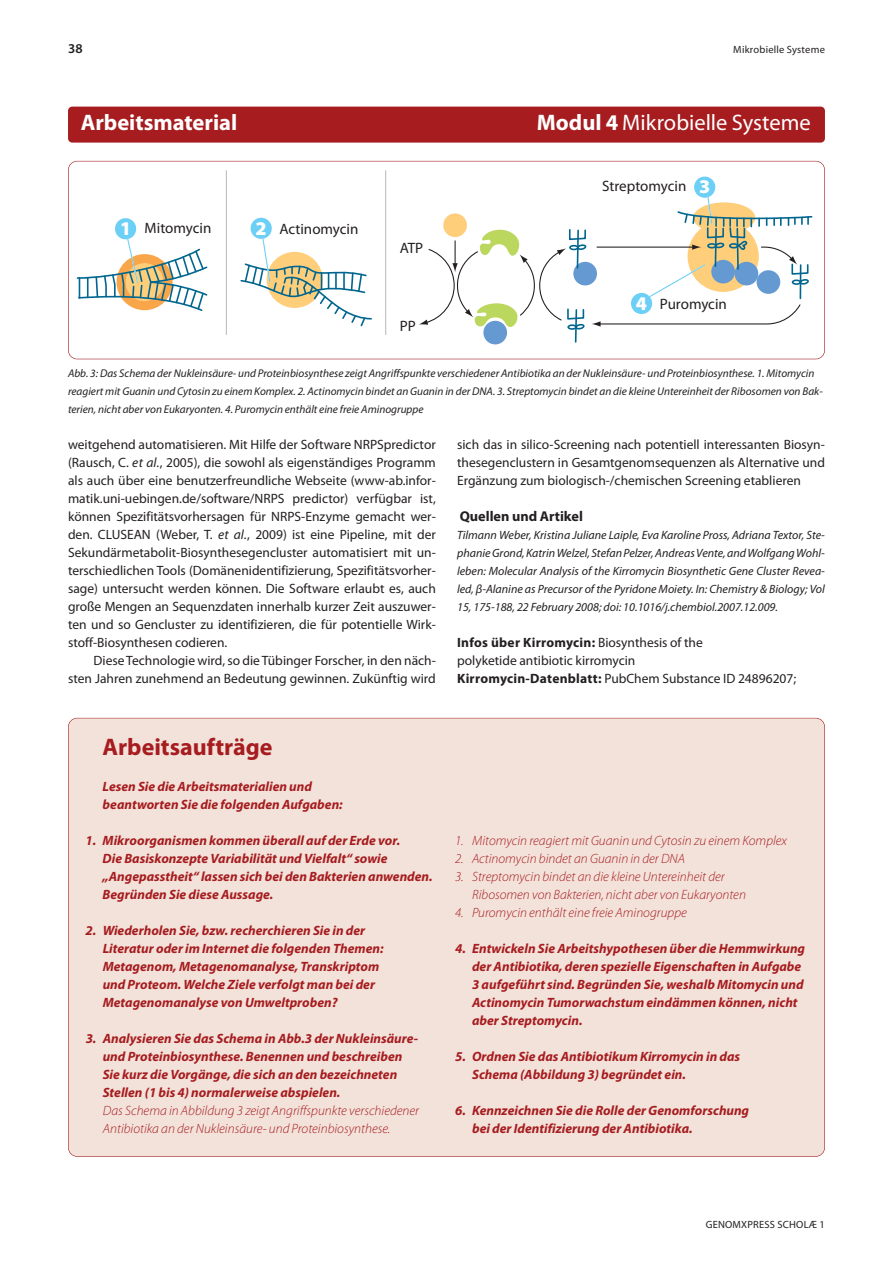
<style>
.page{position:relative;width:893px;height:1263px;background:#fff}
.page>*{position:absolute;margin:0;border:0;box-sizing:border-box;transform-origin:0 0}
.t1{font:700 24px "Myriad Pro";color:#a61c1f}
.t2{font:22.5px "Myriad Pro";color:#fff}
.t3{font:700 22.5px "Myriad Pro";color:#fff}
.t4{font:900 19.5px "Myriad Pro";color:#fff}
.t5{font:15px "Myriad Pro";color:#231f20}
.t6{font:700 14.25px "Myriad Pro";color:#231f20}
.t7{font:13.5px/18px "Myriad Pro";color:#231f20;text-align:justify}
.t8{font:italic 700 13.5px/18px "Myriad Pro";color:#a61c1f}
.t9{font:italic 300 13.5px/18px "Myriad Pro";color:#a61c1f}
.t10{font:600 13.5px "Myriad Pro";color:#231f20}
.t11{font:italic 12px/18px "Myriad Pro";color:#231f20;text-align:justify}
.t12{font:italic 11.25px/18px "Myriad Pro";color:#231f20}
.t13{font:10.5px "Myriad Pro";letter-spacing:.02em;color:#231f20}
.s1{font-weight:700}
.s2{font-weight:900;font-size:19.5px;color:#fff}
.s3{font-style:italic}
</style>
<div class="page">
<div style="left:68px;top:107px;width:757px;height:36px;background:#a61c1f;border-radius:4px"></div>
<div style="left:69px;top:718px;width:755px;height:438px;background:#f3e2da;border-radius:9px"></div>
<div style="left:115px;top:218px;width:21px;height:21px;background:#6bcff6;border-radius:50%"></div>
<div style="left:251px;top:218px;width:21px;height:21px;background:#6bcff6;border-radius:50%"></div>
<svg style="left:77px;top:236px;width:131px;height:75px"></svg>
<svg style="left:240px;top:237px;width:132px;height:90px"></svg>
<div style="left:694px;top:177px;width:21px;height:21px;background:#6bcff6;border-radius:50%"></div>
<svg style="left:419px;top:195px;width:393px;height:149px"></svg>
<hr style="left:226px;top:170px;width:1px;height:165px;background:#bcbdc0">
<hr style="left:385px;top:170px;width:1px;height:165px;background:#bcbdc0">
<div style="left:68px;top:161px;width:757px;height:198px;border:1px solid #a61c1f;border-radius:9px"></div>
<p class="t10" style="left:68px;top:43px;width:16px">38</p>
<p class="t13" style="left:733px;top:45px;width:93px">Mikrobielle Systeme</p>
<h2 class="t3" style="left:81px;top:114px;width:158px">Arbeitsmaterial</h2>
<h2 class="t2" style="left:537px;top:114px;width:275px"><span class="s1">Modul 4</span> Mikrobielle Systeme</h2>
<p class="t5" style="left:120px;top:222px;width:93px"><span class="s2">1</span> Mitomycin</p>
<p class="t5" style="left:256px;top:223px;width:104px"><span class="s2">2</span> Actinomycin</p>
<p class="t5" style="left:400px;top:243px;width:25px">ATP</p>
<p class="t5" style="left:400px;top:320px;width:18px">PP</p>
<p class="t5" style="left:602px;top:180px;width:86px">Streptomycin</p>
<h3 class="t4" style="left:699px;top:180px;width:13px">3</h3>
<h3 class="t4" style="left:636px;top:296px;width:13px">4</h3>
<p class="t5" style="left:660px;top:299px;width:69px">Puromycin</p>
<p class="t12" style="left:68px;top:365px;width:756px">Abb. 3: Das Schema der Nukleinsäure- und Proteinbiosynthese zeigt Angriffspunkte verschiedener Antibiotika an der Nukleinsäure- und Proteinbiosynthese. 1. Mitomycin reagiert mit Guanin und Cytosin zu einem Komplex. 2. Actinomycin bindet an Guanin in der DNA. 3. Streptomycin bindet an die kleine Untereinheit der Ribosomen von Bak&shy;terien, nicht aber von Eukaryonten. 4. Puromycin enthält eine freie Aminogruppe</p>
<p class="t7" style="left:68px;top:436px;width:369px">weitgehend automatisieren. Mit Hilfe der Software NRPSpredictor (Rausch, C. <span class="s3">et al.</span>, 2005), die sowohl als eigenständiges Programm als auch über eine benutzerfreundliche Webseite (www-ab.infor&shy;matik.uni-uebingen.de/software/NRPS predictor) verfügbar ist, können Spezifitätsvorhersagen für NRPS-Enzyme gemacht wer&shy;den. CLUSEAN (Weber, T. <span class="s3">et al.</span>, 2009) ist eine Pipeline, mit der Sekundärmetabolit-Biosynthesegencluster automatisiert mit un&shy;terschiedlichen Tools (Domänenidentifizierung, Spezifitätsvorher&shy;sage) untersucht werden können. Die Software erlaubt es, auch große Mengen an Sequenzdaten innerhalb kurzer Zeit auszuwer&shy;ten und so Gencluster zu identifizieren, die für potentielle Wirk&shy;stoff-Biosynthesen codieren.</p>
<p class="t7" style="left:68px;top:652px;width:369px;text-align:right">Diese Technologie wird, so die Tübinger Forscher, in den näch&shy;sten Jahren zunehmend an Bedeutung gewinnen. Zukünftig wird</p>
<p class="t7" style="left:457px;top:436px;width:369px">sich das in silico-Screening nach potentiell interessanten Biosyn&shy;thesegenclustern in Gesamtgenomsequenzen als Alternative und Ergänzung zum biologisch-/chemischen Screening etablieren</p>
<p class="t6" style="left:460px;top:510px;width:125px">Quellen und Artikel</p>
<p class="t11" style="left:457px;top:527px;width:369px">Tilmann Weber, Kristina Juliane Laiple, Eva Karoline Pross, Adriana Textor, Ste&shy;phanieGrond,KatrinWelzel, StefanPelzer,AndreasVente,andWolfgangWohl&shy;leben: Molecular Analysis of the Kirromycin Biosynthetic Gene Cluster Revea&shy;led‚ β-Alanine as Precursor of the Pyridone Moiety. In: Chemistry &amp; Biology; Vol 15, 175-188, 22 February 2008; doi: 10.1016/j.chembiol.2007.12.009.</p>
<p class="t7" style="left:457px;top:634px;width:341px;text-align:left"><span class="s1">Infos über Kirromycin:</span> Biosynthesis of the<br>polyketide antibiotic kirromycin<br><span class="s1">Kirromycin-Datenblatt:</span> PubChem Substance ID 24896207;</p>
<h1 class="t1" style="left:103px;top:738px;width:171px">Arbeitsaufträge</h1>
<p class="t8" style="left:103px;top:778px;width:242px">Lesen Sie die Arbeitsmaterialien und beantworten Sie die folgenden Aufgaben:</p>
<p class="t8" style="left:103px;top:832px;width:332px;text-indent:-17px">1. Mikroorganismen kommen überall auf der Erde vor.<br>Die Basiskonzepte Variabilität und Vielfalt“ sowie „Angepasstheit“ lassen sich bei den Bakterien anwenden.<br>Begründen Sie diese Aussage.</p>
<p class="t8" style="left:103px;top:922px;width:282px;text-indent:-17px">2. Wiederholen Sie, bzw. recherchieren Sie in der Literatur oder im Internet die folgenden Themen:<br>Metagenom, Metagenomanalyse, Transkriptom und Proteom. Welche Ziele verfolgt man bei der Metagenomanalyse von Umweltproben?</p>
<p class="t8" style="left:103px;top:1030px;width:317px;text-indent:-17px">3. Analysieren Sie das Schema in Abb.3 der Nukleinsäure&shy;und Proteinbiosynthese. Benennen und beschreiben Sie kurz die Vorgänge, die sich an den bezeichneten Stellen (1 bis 4) normalerweise abspielen.</p>
<p class="t9" style="left:103px;top:1102px;width:318px">Das Schema in Abbildung 3 zeigt Angriffspunkte verschiedener<br>Antibiotika an der Nukleinsäure- und Proteinbiosynthese.</p>
<p class="t9" style="left:455px;top:832px;width:333px">1. Mitomycin reagiert mit Guanin und Cytosin zu einem Komplex</p>
<p class="t9" style="left:455px;top:850px;width:231px">2. Actinomycin bindet an Guanin in der DNA</p>
<p class="t9" style="left:472px;top:868px;width:275px;text-indent:-17px">3. Streptomycin bindet an die kleine Untereinheit der<br>Ribosomen von Bakterien, nicht aber von Eukaryonten</p>
<p class="t9" style="left:455px;top:904px;width:233px">4. Puromycin enthält eine freie Aminogruppe</p>
<p class="t8" style="left:472px;top:940px;width:335px;text-indent:-17px">4. Entwickeln Sie Arbeitshypothesen über die Hemmwirkung der Antibiotika, deren spezielle Eigenschaften in Aufgabe 3 aufgeführt sind. Begründen Sie, weshalb Mitomycin und Actinomycin Tumorwachstum eindämmen können, nicht aber Streptomycin.</p>
<p class="t8" style="left:472px;top:1048px;width:270px;text-indent:-17px">5. Ordnen Sie das Antibiotikum Kirromycin in das<br>Schema (Abbildung 3) begründet ein.</p>
<p class="t8" style="left:472px;top:1102px;width:279px;text-indent:-17px">6. Kennzeichnen Sie die Rolle der Genomforschung bei der Identifizierung der Antibiotika.</p>
<p class="t13" style="left:706px;top:1221px;width:121px">GENOMXPRESS SCHOLÆ 1</p>
</div>
